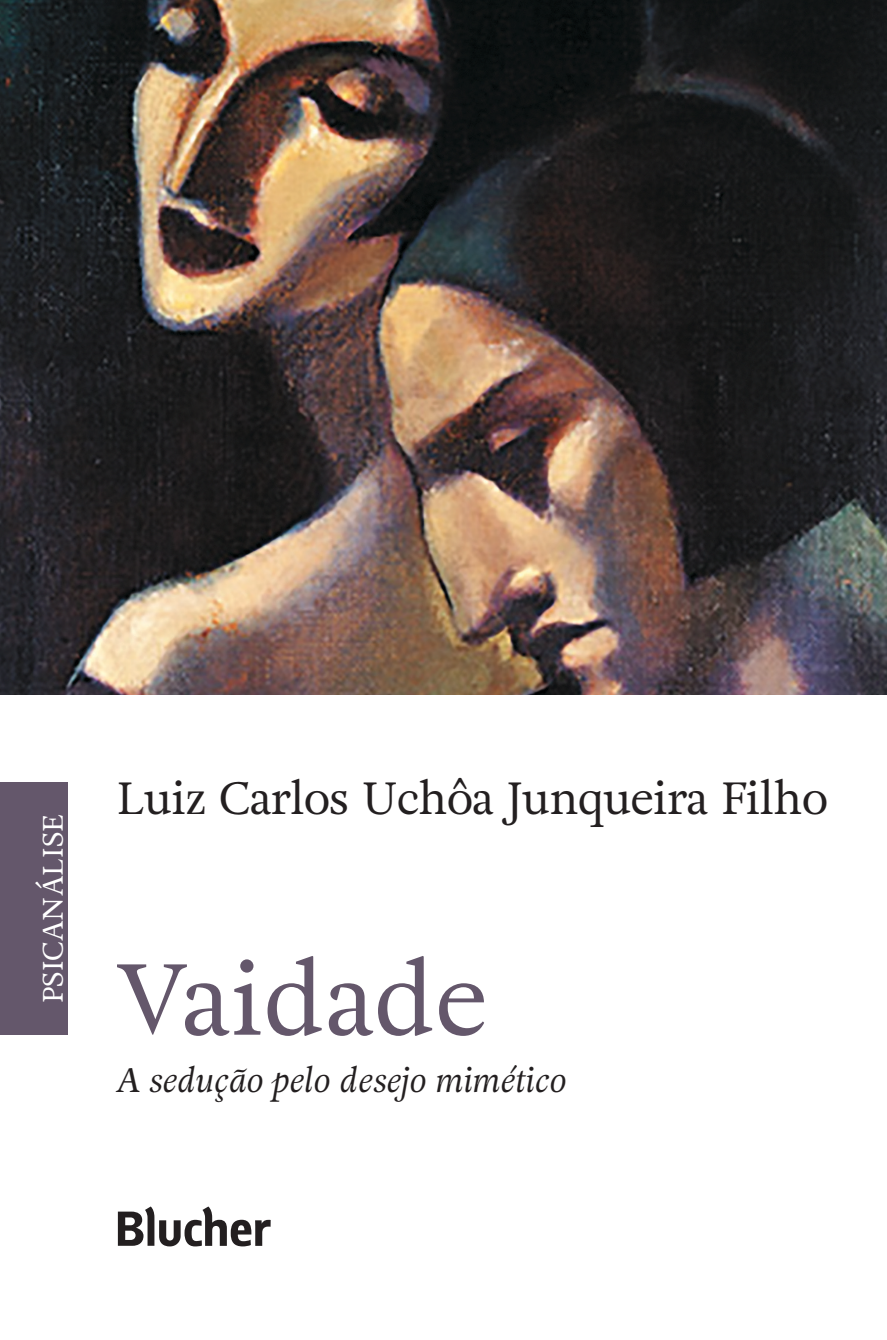
<style>
.page{position:relative;width:887px;height:1340px;background:#fff}
.page>*{position:absolute;margin:0;border:0;box-sizing:border-box;transform-origin:0 0}
.t1{font:100.35px "Adriane Text";color:#64576b}
.t2{font:45px "Adriane Text";letter-spacing:-.02em;color:#231f20}
.t3{font:italic 33.75px "Adriane Text";color:#231f20}
.t4{font:28.12px "Adriane Text";color:#fff}
</style>
<div class="page">
<img style="left:0;top:0;width:887px;height:694px">
<div style="left:0;top:782px;width:68px;height:252px;background:#64576b"></div>
<svg style="left:118px;top:1206px;width:153px;height:40px"></svg>
<p class="t4" style="left:33px;top:1003px;width:191px;rotate:-90deg">PSICANÁLISE</p>
<p class="t2" style="left:117px;top:767px;width:712px">Luiz Carlos Uchôa Junqueira Filho</p>
<h1 class="t1" style="left:115px;top:930px;width:374px">Vaidade</h1>
<p class="t3" style="left:116px;top:1056px;width:452px">A sedução pelo desejo mimético</p>
</div>
